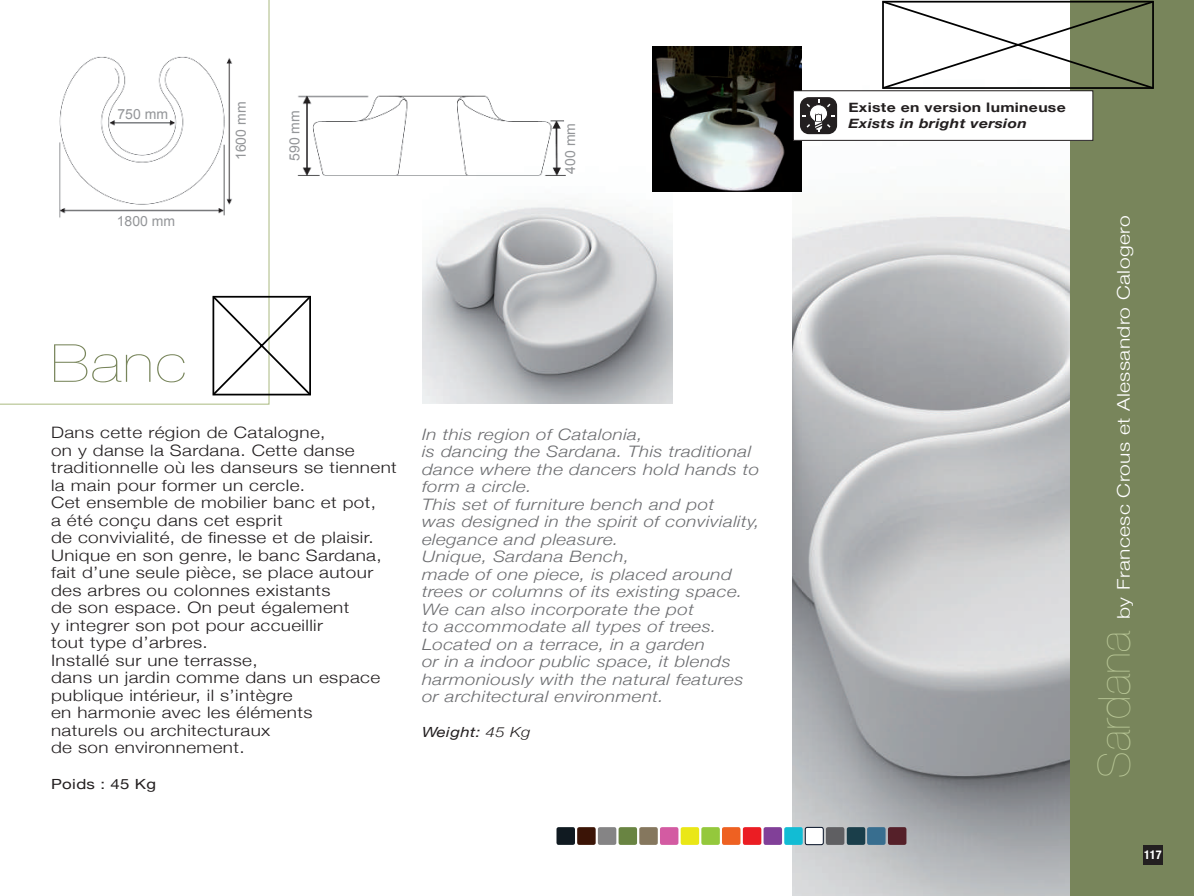
<style>
.page{position:relative;width:1194px;height:896px;background:#fff}
.page>*{position:absolute;margin:0;border:0;box-sizing:border-box;transform-origin:0 0}
.t1{font:200 52.5px "Helvetica Neue";color:#78855b;scale:1.2 1}
.t2{font:200 43.75px "Helvetica Neue";color:#b8c696}
.t3{font:300 17.5px "Helvetica Neue";letter-spacing:.02em;color:#fff;scale:1.2 1}
.t4{font:300 15.75px/17.5px "Helvetica Neue";letter-spacing:.02em;color:#231f20;scale:1.2 1}
.t5{font:italic 300 15.75px/17.5px "Helvetica Neue";letter-spacing:.02em;color:#6c6d70;scale:1.2 1}
.t6{font:14px "Arial";color:#939598}
.t7{font:italic 14px "Helvetica Neue";letter-spacing:.02em;color:#231f20;scale:1.2 1}
.t8{font:14px "Helvetica Neue";letter-spacing:.02em;color:#231f20;scale:1.2 1}
.t9{font:700 13.12px "Helvetica Neue";letter-spacing:.02em;color:#231f20;scale:1.2 1}
.t10{font:italic 700 13.12px "Helvetica Neue";letter-spacing:.02em;color:#231f20;scale:1.2 1}
.t11{font:700 condensed 12.25px "Helvetica Neue";color:#fff}
.s1{font-weight:300}
</style>
<div class="page">
<img style="left:793px;top:79px;width:277px;height:817px">
<img style="left:422px;top:207px;width:250px;height:196px">
<img style="left:652px;top:47px;width:149px;height:145px">
<svg style="left:0;top:0;width:269px;height:405px"></svg>
<div style="left:1070px;top:0;width:123px;height:896px;background:#78855b"></div>
<div style="left:805px;top:827px;width:18px;height:17px;background:#fff;border-radius:2px"></div>
<div style="left:805px;top:827px;width:18px;height:18px;border:1px solid #000d23;border-radius:2px"></div>
<div style="left:826px;top:827px;width:18px;height:18px;background:#5f5f62;border-radius:2px"></div>
<div style="left:846px;top:827px;width:19px;height:18px;background:#1a3e4a;border-radius:2px"></div>
<div style="left:867px;top:827px;width:18px;height:18px;background:#386e8f;border-radius:2px"></div>
<div style="left:888px;top:827px;width:18px;height:18px;background:#552029;border-radius:2px"></div>
<div style="left:577px;top:827px;width:18px;height:18px;background:#3b1406;border-radius:2px"></div>
<div style="left:660px;top:827px;width:18px;height:18px;background:#d35ba2;border-radius:2px"></div>
<div style="left:598px;top:827px;width:18px;height:18px;background:#858485;border-radius:2px"></div>
<div style="left:763px;top:827px;width:19px;height:18px;background:#814098;border-radius:2px"></div>
<div style="left:784px;top:827px;width:18px;height:18px;background:#12bcd4;border-radius:2px"></div>
<div style="left:680px;top:827px;width:19px;height:18px;background:#eae716;border-radius:2px"></div>
<div style="left:743px;top:827px;width:18px;height:18px;background:#eb1d23;border-radius:2px"></div>
<div style="left:722px;top:827px;width:18px;height:18px;background:#ee6122;border-radius:2px"></div>
<div style="left:618px;top:827px;width:19px;height:18px;background:#698442;border-radius:2px"></div>
<div style="left:701px;top:827px;width:19px;height:18px;background:#94c83c;border-radius:2px"></div>
<div style="left:556px;top:827px;width:19px;height:18px;background:#101a21;border-radius:2px"></div>
<div style="left:639px;top:827px;width:18px;height:18px;background:#85775e;border-radius:2px"></div>
<img style="left:51px;top:51px;width:523px;height:173px">
<div style="left:1142px;top:845px;width:20px;height:20px;background:#231f20"></div>
<div style="left:793px;top:91px;width:299px;height:49px;background:#fff"></div>
<div style="left:793px;top:90px;width:300px;height:51px;border:1px solid #231f20"></div>
<div style="left:800px;top:97px;width:37px;height:37px;background:#231f20;border-radius:9px"></div>
<svg style="left:802px;top:99px;width:32px;height:33px"></svg>
<div style="left:233px;top:99px;width:15px;height:64px;background:#fff"></div>
<div style="left:287px;top:108px;width:15px;height:56px;background:#fff"></div>
<div style="left:562px;top:123px;width:15px;height:51px;background:#fff"></div>
<div style="left:114px;top:213px;width:64px;height:15px;background:#fff"></div>
<div style="left:116px;top:107px;width:53px;height:15px;background:#fff"></div>
<svg style="left:880px;top:0;width:274px;height:90px"></svg>
<svg style="left:211px;top:294px;width:100px;height:103px"></svg>
<p class="t6" style="left:117px;top:107px;width:52px">750 mm</p>
<p class="t6" style="left:117px;top:213px;width:60px">1800 mm</p>
<p class="t6" style="left:233px;top:160px;width:60px;rotate:-90deg">1600 mm</p>
<p class="t6" style="left:287px;top:161px;width:52px;rotate:-90deg">590 mm</p>
<p class="t6" style="left:562px;top:174px;width:52px;rotate:-90deg">400 mm</p>
<h1 class="t1" style="left:51px;top:333px;width:114px">Banc</h1>
<p class="t4" style="left:51px;top:424px;width:289px">Dans cette région de Catalogne,<br>on y danse la Sardana. Cette danse traditionnelle où les danseurs se tiennent la main pour former un cercle.<br>Cet ensemble de mobilier banc et pot,<br>a été conçu dans cet esprit<br>de convivialité, de finesse et de plaisir.<br>Unique en son genre, le banc Sardana, fait d’une seule pièce, se place autour des arbres ou colonnes existants<br>de son espace. On peut également<br>y integrer son pot pour accueillir<br>tout type d’arbres.<br>Installé sur une terrasse,<br>dans un jardin comme dans un espace publique intérieur, il s’intègre<br>en harmonie avec les éléments<br>naturels ou architecturaux<br>de son environnement.</p>
<p class="t8" style="left:51px;top:775px;width:89px">Poids : 45 Kg</p>
<p class="t5" style="left:422px;top:425px;width:283px">In this region of Catalonia,<br>is dancing the Sardana. This traditional dance where the dancers hold hands to form a circle.<br>This set of furniture bench and pot<br>was designed in the spirit of conviviality, elegance and pleasure.<br>Unique, Sardana Bench,<br>made of one piece, is placed around trees or columns of its existing space.<br>We can also incorporate the pot<br>to accommodate all types of trees.<br>Located on a terrace, in a garden<br>or in a indoor public space, it blends harmoniously with the natural features or architectural environment.</p>
<p class="t7" style="left:422px;top:724px;width:92px">Weight: <span class="s1">45 Kg</span></p>
<p class="t9" style="left:848px;top:100px;width:183px">Existe en version lumineuse</p>
<p class="t10" style="left:848px;top:115px;width:150px">Exists in bright version</p>
<p class="t3" style="left:1112px;top:619px;width:338px;rotate:-90deg">by Francesc Crous et Alessandro Calogero</p>
<h2 class="t2" style="left:1089px;top:778px;width:148px;rotate:-90deg">Sardana</h2>
<p class="t11" style="left:1144px;top:847px;width:19px">117</p>
</div>
